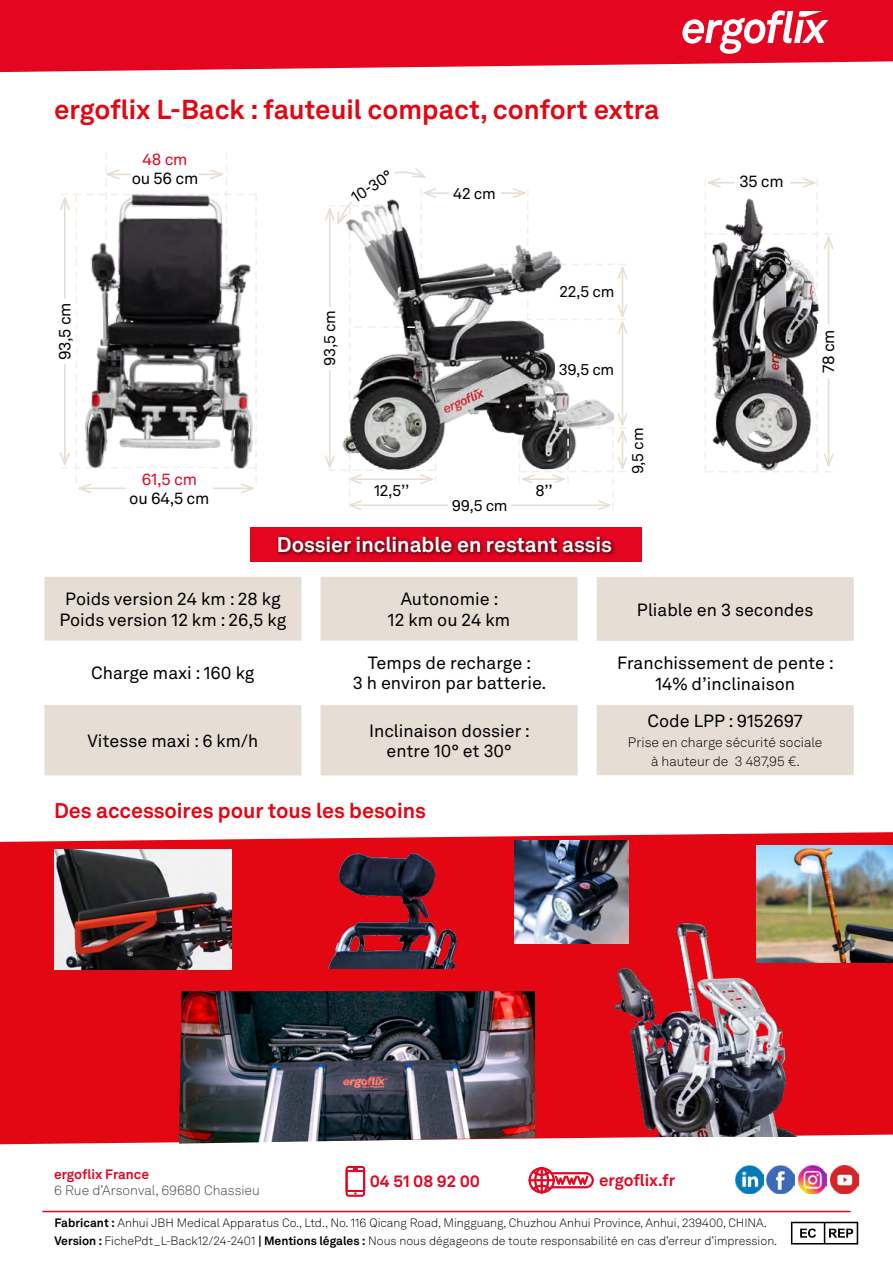
<style>
.page{position:relative;width:893px;height:1263px;background:#fff}
.page>*{position:absolute;margin:0;border:0;box-sizing:border-box;transform-origin:0 0}
.t1{font:700 27px "Akkurat LL";color:#e30613}
.t2{font:700 21px "Akkurat LL";color:#e30613}
.t3{font:700 21px "Akkurat LL";color:#fff}
.t4{font:17.55px/21px "Akkurat LL";color:#000;text-align:center}
.t5{font:700 16.5px "Akkurat LL";color:#e40521}
.t6{font:16.35px "Akkurat LL";letter-spacing:-.015em;color:#000}
.t7{font:16.35px "Akkurat LL";letter-spacing:-.015em;color:#e40521}
.t8{font:15.6px "Akkurat LL";letter-spacing:-.015em;color:#000}
.t9{font:300 13.5px/19.5px "Akkurat LL";color:#000;text-align:center}
.t10{font:300 13.5px "Akkurat LL";color:#454444}
.t11{font:700 13.5px "Akkurat LL";color:#e40521}
.t12{font:300 12px/18px "Akkurat LL";color:#000}
.s1{font-weight:700}
</style>
<div class="page">
<svg style="left:0;top:0;width:893px;height:72px;background:#e61933"></svg>
<svg style="left:682px;top:10px;width:146px;height:44px"></svg>
<svg style="left:0;top:832px;width:893px;height:312px;background:#e31622"></svg>
<img style="left:514px;top:841px;width:114px;height:103px">
<img style="left:54px;top:849px;width:177px;height:121px">
<img style="left:314px;top:849px;width:151px;height:119px">
<img style="left:757px;top:846px;width:136px;height:116px">
<img style="left:615px;top:909px;width:198px;height:227px">
<img style="left:179px;top:991px;width:356px;height:153px">
<svg style="left:791px;top:1222px;width:67px;height:22px"></svg>
<hr style="left:42px;top:1211px;width:809px;height:1px;background:#e40521">
<svg style="left:529px;top:1167px;width:65px;height:26px"></svg>
<svg style="left:346px;top:1166px;width:19px;height:30px"></svg>
<img style="left:735px;top:1165px;width:28px;height:28px">
<img style="left:767px;top:1165px;width:28px;height:28px">
<img style="left:798px;top:1165px;width:28px;height:28px">
<img style="left:830px;top:1165px;width:28px;height:28px">
<svg style="left:705px;top:178px;width:129px;height:294px"></svg>
<img style="left:705px;top:195px;width:118px;height:277px">
<div style="left:818px;top:325px;width:21px;height:53px;background:#fff"></div>
<div style="left:734px;top:171px;width:55px;height:21px;background:#fff"></div>
<svg style="left:60px;top:152px;width:197px;height:342px"></svg>
<div style="left:54px;top:299px;width:22px;height:65px;background:#fff"></div>
<div style="left:131px;top:148px;width:68px;height:42px;background:#fff"></div>
<div style="left:126px;top:468px;width:87px;height:41px;background:#fff"></div>
<img style="left:77px;top:194px;width:179px;height:275px">
<hr style="left:350px;top:504px;width:260px;height:2px;background:#e6ddd4">
<hr style="left:622px;top:322px;width:1px;height:103px;background:#e6ddd4">
<hr style="left:424px;top:192px;width:101px;height:2px;background:#e6ddd4">
<img style="left:437px;top:263px;width:175px;height:188px">
<svg style="left:501px;top:188px;width:127px;height:148px"></svg>
<svg style="left:518px;top:412px;width:110px;height:98px"></svg>
<div style="left:627px;top:419px;width:21px;height:64px;background:#fff"></div>
<div style="left:532px;top:480px;width:23px;height:20px;background:#fff"></div>
<div style="left:555px;top:281px;width:63px;height:21px;background:#fff"></div>
<div style="left:449px;top:495px;width:62px;height:21px;background:#fff"></div>
<div style="left:449px;top:183px;width:51px;height:20px;background:#fff"></div>
<div style="left:555px;top:359px;width:63px;height:21px;background:#fff"></div>
<svg style="left:325px;top:168px;width:112px;height:342px"></svg>
<div style="left:44px;top:577px;width:257px;height:198px;background:#e6ddd4"></div>
<div style="left:44px;top:641px;width:257px;height:63px;background:#fff"></div>
<div style="left:597px;top:577px;width:257px;height:198px;background:#e6ddd4"></div>
<div style="left:597px;top:641px;width:257px;height:64px;background:#fff"></div>
<div style="left:321px;top:577px;width:257px;height:198px;background:#e6ddd4"></div>
<div style="left:321px;top:641px;width:257px;height:63px;background:#fff"></div>
<div style="left:251px;top:527px;width:391px;height:34px;background:#e40521"></div>
<div style="left:276px;top:534px;width:340px;height:23px;background:#000;opacity:.81"></div>
<h1 class="t1" style="left:54px;top:89px;width:607px">ergoflix L-Back : fauteuil compact, confort extra</h1>
<p class="t6" style="left:53px;top:360px;width:60px;rotate:-90deg">93,5 cm</p>
<p class="t7" style="left:143px;top:147px;width:46px">48 cm</p>
<p class="t6" style="left:132px;top:166px;width:68px">ou 56 cm</p>
<p class="t7" style="left:142px;top:467px;width:57px">61,5 cm</p>
<p class="t6" style="left:129px;top:486px;width:82px">ou 64,5 cm</p>
<p class="t8" style="left:347px;top:188px;width:47px;rotate:-33deg">10-30°</p>
<p class="t8" style="left:453px;top:182px;width:44px">42 cm</p>
<p class="t8" style="left:318px;top:366px;width:57px;rotate:-90deg">93,5 cm</p>
<p class="t8" style="left:560px;top:280px;width:56px">22,5 cm</p>
<p class="t8" style="left:559px;top:358px;width:57px">39,5 cm</p>
<p class="t8" style="left:374px;top:479px;width:37px">12,5’’</p>
<p class="t8" style="left:535px;top:479px;width:19px">8’’</p>
<p class="t8" style="left:452px;top:494px;width:57px">99,5 cm</p>
<p class="t3" style="left:277px;top:528px;width:336px">Dossier inclinable en restant assis</p>
<p class="t8" style="left:626px;top:474px;width:48px;rotate:-90deg">9,5 cm</p>
<p class="t6" style="left:739px;top:170px;width:46px">35 cm</p>
<p class="t6" style="left:816px;top:373px;width:45px;rotate:-90deg">78 cm</p>
<p class="t4" style="left:59px;top:587px;width:229px">Poids version 24 km : 28 kg<br>Poids version 12 km : 26,5 kg</p>
<p class="t4" style="left:91px;top:662px;width:165px">Charge maxi : 160 kg</p>
<p class="t4" style="left:88px;top:729px;width:172px">Vitesse maxi : 6 km/h</p>
<p class="t4" style="left:388px;top:587px;width:124px">Autonomie :<br>12 km ou 24 km</p>
<p class="t4" style="left:353px;top:652px;width:195px;line-height:20.2px">Temps de recharge :<br>3 h environ par batterie.</p>
<p class="t4" style="left:369px;top:719px;width:162px;line-height:20.1px">Inclinaison dossier : entre 10° et 30°</p>
<p class="t2" style="left:54px;top:795px;width:373px">Des accessoires pour tous les besoins</p>
<p class="t4" style="left:637px;top:598px;width:178px">Pliable en 3 secondes</p>
<p class="t4" style="left:617px;top:652px;width:218px;line-height:20.2px">Franchissement de pente :<br>14% d’inclinaison</p>
<p class="t4" style="left:648px;top:710px;width:157px">Code LPP : 9152697</p>
<p class="t9" style="left:628px;top:732px;width:196px">Prise en charge sécurité sociale à hauteur de 3 487,95 €.</p>
<p class="t11" style="left:54px;top:1164px;width:97px">ergoflix France</p>
<p class="t10" style="left:54px;top:1181px;width:207px">6 Rue d’Arsonval, 69680 Chassieu</p>
<p class="t12" style="left:54px;top:1214px;width:724px"><span class="s1">Fabricant :</span> Anhui JBH Medical Apparatus Co., Ltd., No. 116 Qicang Road, Mingguang, Chuzhou Anhui Province, Anhui, 239400, CHINA.<br><span class="s1">Version :</span> FichePdt_L-Back12/24-2401 <span class="s1">| Mentions légales :</span> Nous nous dégageons de toute responsabilité en cas d’erreur d’impression.</p>
<p class="t5" style="left:370px;top:1168px;width:112px">04 51 08 92 00</p>
<p class="t5" style="left:599px;top:1167px;width:78px">ergoflix.fr</p>
</div>
